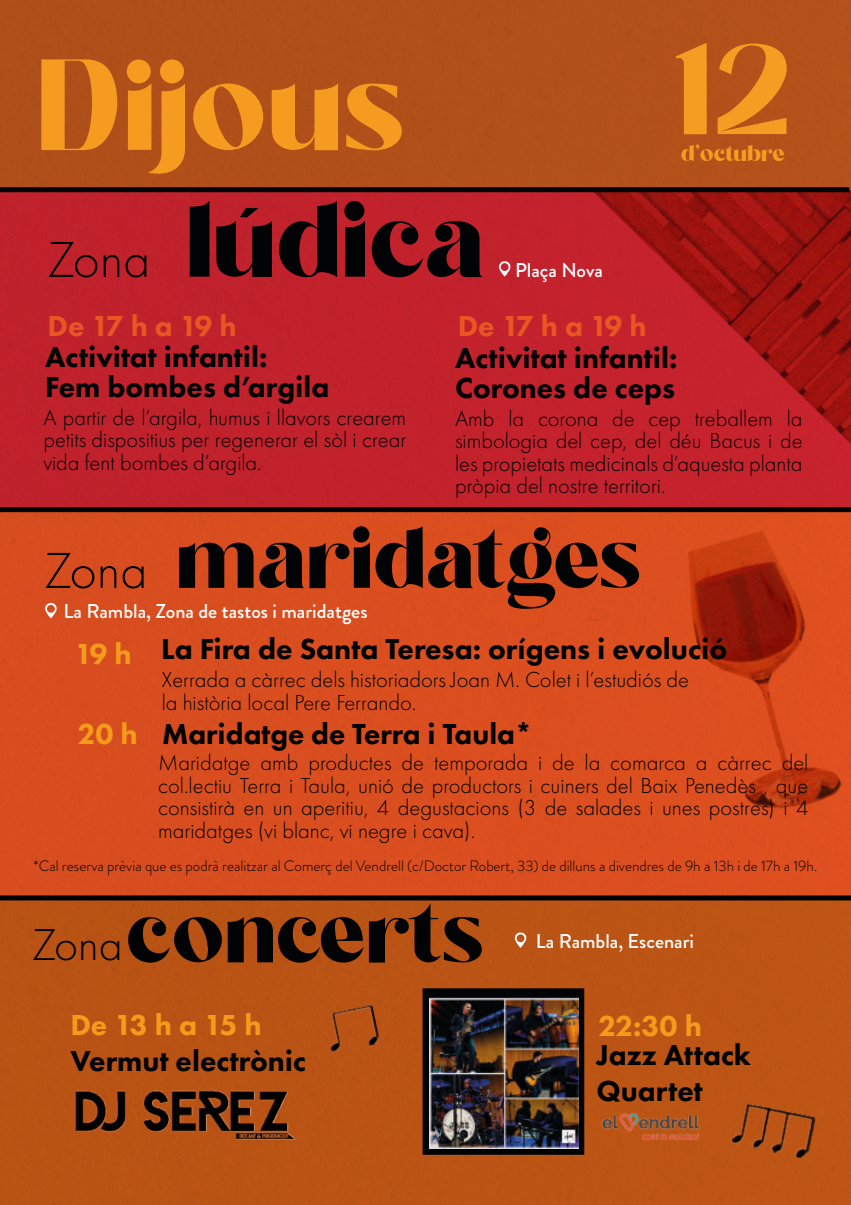
<style>
.page{position:relative;width:851px;height:1205px;background:#fff}
.page>*{position:absolute;margin:0;border:0;box-sizing:border-box;transform-origin:0 0}
.t1{font:129.75px "Sugar Magic";color:#f59c20}
.t2{font:129.75px "Sugar Magic";color:#f59c23}
.t3{font:108.5px "Sugar Magic";color:#020304}
.t4{font:88.25px "Sugar Magic";color:#020304}
.t5{font:800 30px/30px "Futura PT";color:#020304}
.t6{font:800 30px "Futura PT";letter-spacing:-.04em;color:#f59b1c}
.t7{font:800 30px "Futura PT";letter-spacing:-.115em;color:#e95624}
.t8{font:23.25px "Sugar Magic";color:#f59c23}
.t9{font:300 22.5px/22.5px "Futura PT";color:#020304;text-align:justify}
.t10{font:500 20px "Brandon Grotesque";color:#fff}
.t11{font:300 15px "Brandon Grotesque";color:#020304}
.s1{font-family:"Futura PT";font-weight:300;font-size:52.5px}
.s2{font-family:"Futura PT";font-weight:300;font-size:46.25px}
</style>
<div class="page">
<img style="left:0;top:1px;width:850px;height:1203px">
<div style="left:0;top:187px;width:849px;height:5px;background:#020304"></div>
<svg style="left:498px;top:261px;width:12px;height:16px"></svg>
<svg style="left:45px;top:603px;width:12px;height:15px"></svg>
<div style="left:422px;top:988px;width:162px;height:167px;border:10px solid #020304"></div>
<div style="left:0;top:895px;width:850px;height:5px;background:#020304"></div>
<svg style="left:514px;top:932px;width:12px;height:16px"></svg>
<img style="left:731px;top:1101px;width:85px;height:58px">
<img style="left:62px;top:1052px;width:234px;height:117px">
<img style="left:599px;top:1111px;width:101px;height:30px">
<img style="left:429px;top:997px;width:149px;height:151px">
<img style="left:324px;top:1004px;width:56px;height:49px">
<h1 class="t1" style="left:39px;top:40px;width:370px">Dijous</h1>
<h1 class="t2" style="left:674px;top:24px;width:120px">12</h1>
<p class="t8" style="left:681px;top:142px;width:105px">d’octubre</p>
<h2 class="t3" style="left:47px;top:184px;width:441px"><span class="s1">Zona</span> lúdica</h2>
<h3 class="t7" style="left:48px;top:308px;width:190px">De 17 h a 19 h</h3>
<p class="t10" style="left:515px;top:257px;width:89px">Plaça Nova</p>
<h3 class="t7" style="left:457px;top:307px;width:190px">De 17 h a 19 h</h3>
<h3 class="t5" style="left:455px;top:342px;width:224px">Activitat infantil:<br>Corones de ceps</h3>
<h3 class="t5" style="left:45px;top:342px;width:285px">Activitat infantil:<br>Fem bombes d’argila</h3>
<p class="t9" style="left:43px;top:406px;width:364px">A partir de l’argila, humus i llavors crearem petits dispositius per regenerar el sòl i crear vida fent bombes d’argila.</p>
<p class="t9" style="left:455px;top:407px;width:349px">Amb la corona de cep treballem la simbologia del cep, del déu Bacus i de les propietats medicinals d’aquesta planta pròpia del nostre territori.</p>
<h3 class="t4" style="left:43px;top:513px;width:601px"><span class="s1">Zona</span> maridatges</h3>
<h3 class="t5" style="left:161px;top:634px;width:567px">La Fira de Santa Teresa: orígens i evolució</h3>
<p class="t10" style="left:63px;top:597px;width:305px">La Rambla, Zona de tastos i maridatges</p>
<h3 class="t6" style="left:75px;top:635px;width:58px">19 h</h3>
<h3 class="t6" style="left:77px;top:715px;width:62px">20 h</h3>
<p class="t9" style="left:162px;top:668px;width:528px">Xerrada a càrrec dels historiadors Joan M. Colet i l’estudiós de la història local Pere Ferrando.</p>
<h3 class="t5" style="left:162px;top:718px;width:371px">Maridatge de Terra i Taula*</h3>
<p class="t9" style="left:158px;top:751px;width:651px">Maridatge amb productes de temporada i de la comarca a càrrec del col.lectiu Terra i Taula, unió de productors i cuiners del Baix Penedès , que consistirà en un aperitiu, 4 degustacions (3 de salades i unes postres) i 4 maridatges (vi blanc, vi negre i cava).</p>
<p class="t11" style="left:34px;top:855px;width:785px">*Cal reserva prèvia que es podrà realitzar al Comerç del Vendrell (c/Doctor Robert, 33) de dilluns a divendres de 9h a 13h i de 17h a 19h.</p>
<h3 class="t4" style="left:31px;top:887px;width:456px"><span class="s2">Zona</span>concerts</h3>
<h3 class="t6" style="left:70px;top:1006px;width:193px">De 13 h a 15 h</h3>
<h3 class="t5" style="left:70px;top:1045px;width:237px">Vermut electrònic</h3>
<p class="t10" style="left:536px;top:927px;width:159px">La Rambla, Escenari</p>
<h3 class="t6" style="left:598px;top:1007px;width:105px">22:30 h</h3>
<h3 class="t5" style="left:596px;top:1036px;width:156px;line-height:36px">Jazz Attack<br>Quartet</h3>
</div>
